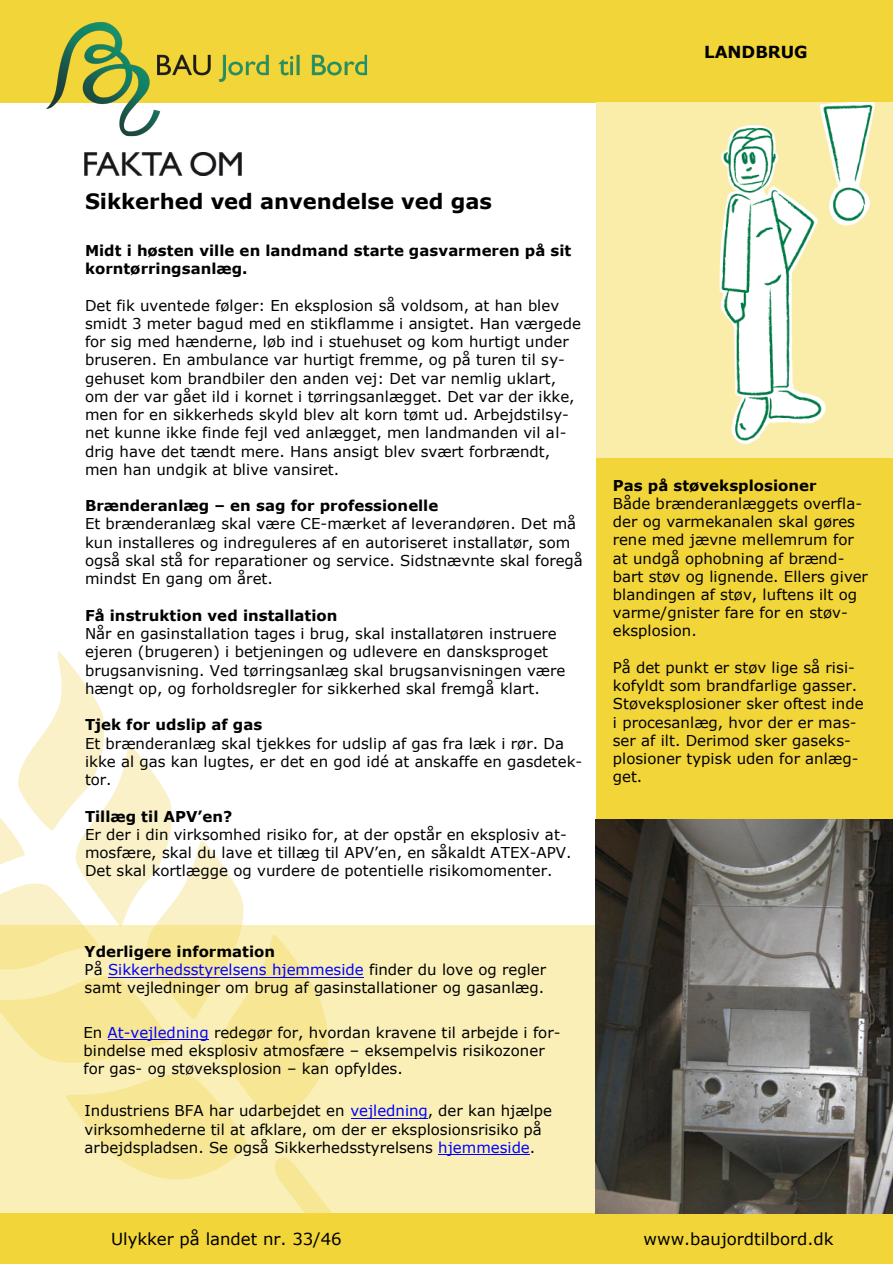
<style>
.page{position:relative;width:893px;height:1264px;background:#fff}
.page>*{position:absolute;margin:0;border:0;box-sizing:border-box;transform-origin:0 0}
.t1{font:700 21px "Verdana";color:#000}
.t2{font:16.5px "Verdana";color:#000}
.t3{font:700 16.5px "Verdana";color:#000}
.t4{font:15px/18.3px "Verdana";color:#000}
.t5{font:700 15px/18.3px "Verdana";color:#000}
.s1{font-weight:700}
.s2{color:#00f}
</style>
<div class="page">
<div style="left:0;top:0;width:892px;height:102px;background:#f2d538"></div>
<img style="left:0;top:651px;width:244px;height:273px">
<div style="left:0;top:1212px;width:892px;height:51px;background:#f2d538"></div>
<div style="left:596px;top:102px;width:296px;height:1111px;background:#f9eda9"></div>
<img style="left:85px;top:152px;width:157px;height:23px">
<img style="left:719px;top:102px;width:156px;height:341px">
<div style="left:595px;top:458px;width:297px;height:362px;background:#f2d538"></div>
<div style="left:0;top:924px;width:595px;height:289px;background:#f2d538;opacity:.36"></div>
<hr style="left:108px;top:976px;width:255px;height:1px;background:#00f">
<hr style="left:108px;top:1038px;width:100px;height:1px;background:#00f">
<hr style="left:438px;top:1153px;width:91px;height:1px;background:#00f">
<hr style="left:350px;top:1117px;width:77px;height:1px;background:#00f">
<img style="left:595px;top:819px;width:297px;height:394px">
<img style="left:46px;top:22px;width:346px;height:115px">
<p class="t3" style="left:704px;top:42px;width:105px">LANDBRUG</p>
<p class="t1" style="left:85px;top:188px;width:408px">Sikkerhed ved anvendelse ved gas</p>
<p class="t5" style="left:85px;top:240px;width:487px">Midt i høsten ville en landmand starte gasvarmeren på sit korntørringsanlæg.</p>
<p class="t4" style="left:85px;top:295px;width:497px">Det fik uventede følger: En eksplosion så voldsom, at han blev smidt 3 meter bagud med en stikflamme i ansigtet. Han værgede for sig med hænderne, løb ind i stuehuset og kom hurtigt under bruseren. En ambulance var hurtigt fremme, og på turen til sy&shy;gehuset kom brandbiler den anden vej: Det var nemlig uklart, om der var gået ild i kornet i tørringsanlægget. Det var der ikke, men for en sikkerheds skyld blev alt korn tømt ud. Arbejdstilsy&shy;net kunne ikke finde fejl ved anlægget, men landmanden vil al&shy;drig have det tændt mere. Hans ansigt blev svært forbrændt, men han undgik at blive vansiret.</p>
<p class="t5" style="left:85px;top:496px;width:355px">Brænderanlæg – en sag for professionelle</p>
<p class="t4" style="left:85px;top:514px;width:499px">Et brænderanlæg skal være CE-mærket af leverandøren. Det må kun installeres og indreguleres af en autoriseret installatør, som også skal stå for reparationer og service. Sidstnævnte skal foregå mindst En gang om året.</p>
<p class="t5" style="left:85px;top:605px;width:254px">Få instruktion ved installation</p>
<p class="t4" style="left:85px;top:623px;width:482px">Når en gasinstallation tages i brug, skal installatøren instruere ejeren (brugeren) i betjeningen og udlevere en dansksproget brugsanvisning. Ved tørringsanlæg skal brugsanvisningen være hængt op, og forholdsregler for sikkerhed skal fremgå klart.</p>
<p class="t5" style="left:85px;top:715px;width:179px">Tjek for udslip af gas</p>
<p class="t4" style="left:85px;top:733px;width:499px">Et brænderanlæg skal tjekkes for udslip af gas fra læk i rør. Da ikke al gas kan lugtes, er det en god idé at anskaffe en gasdetek&shy;tor.</p>
<p class="t5" style="left:85px;top:806px;width:149px">Tillæg til APV’en?</p>
<p class="t4" style="left:85px;top:824px;width:488px">Er der i din virksomhed risiko for, at der opstår en eksplosiv at&shy;mosfære, skal du lave et tillæg til APV’en, en såkaldt ATEX-APV.<br>Det skal kortlægge og vurdere de potentielle risikomomenter.</p>
<p class="t4" style="left:85px;top:942px;width:463px"><span class="s1">Yderligere information<br></span>På <span class="s2">Sikkerhedsstyrelsens hjemmeside</span> finder du love og regler samt vejledninger om brug af gasinstallationer og gasanlæg.</p>
<p class="t4" style="left:83px;top:1022px;width:478px">En <span class="s2">At-vejledning</span> redegør for, hvordan kravene til arbejde i for&shy;bindelse med eksplosiv atmosfære – eksempelvis risikozoner for gas- og støveksplosion – kan opfyldes.</p>
<p class="t4" style="left:85px;top:1101px;width:469px">Industriens BFA har udarbejdet en <span class="s2">vejledning</span>, der kan hjælpe virksomhederne til at afklare, om der er eksplosionsrisiko på arbejdspladsen. Se også Sikkerhedsstyrelsens <span class="s2">hjemmeside</span>.</p>
<p class="t5" style="left:612px;top:475px;width:205px">Pas på støveksplosioner</p>
<p class="t4" style="left:612px;top:493px;width:257px">Både brænderanlæggets overfla&shy;der og varmekanalen skal gøres rene med jævne mellemrum for at undgå ophobning af brænd&shy;bart støv og lignende. Ellers giver blandingen af støv, luftens ilt og varme/gnister fare for en støv&shy;eksplosion.</p>
<p class="t4" style="left:612px;top:658px;width:252px">På det punkt er støv lige så risi&shy;kofyldt som brandfarlige gasser.<br>Støveksplosioner sker oftest inde i procesanlæg, hvor der er mas&shy;ser af ilt. Derimod sker gaseks&shy;plosioner typisk uden for anlæg&shy;get.</p>
<p class="t2" style="left:111px;top:1227px;width:232px">Ulykker på landet nr. 33/46</p>
<p class="t2" style="left:643px;top:1227px;width:192px">www.baujordtilbord.dk</p>
</div>
